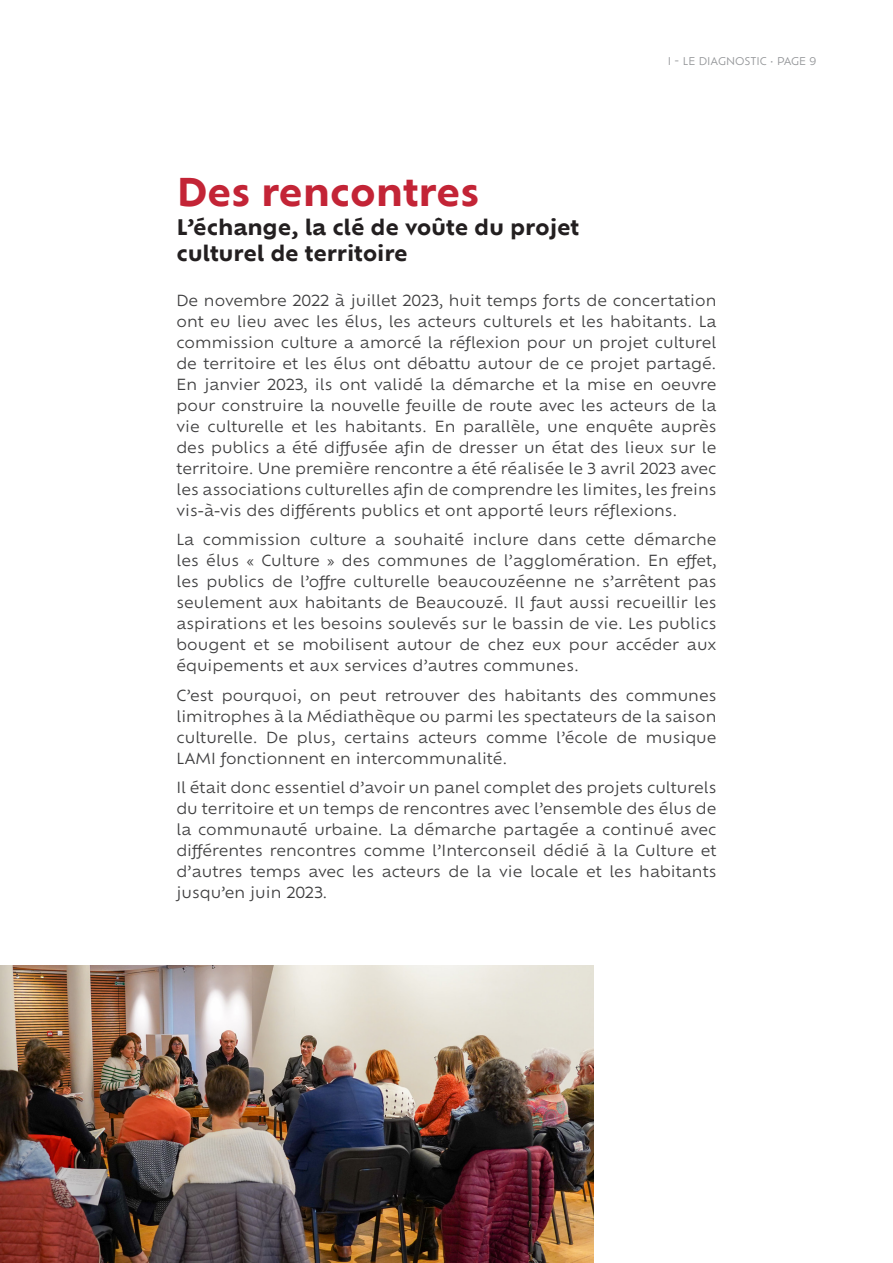
<style>
.page{position:relative;width:893px;height:1263px;background:#fff}
.page>*{position:absolute;margin:0;border:0;box-sizing:border-box;transform-origin:0 0}
.t1{font:700 37.5px "Ofelia Text";letter-spacing:-.015em;color:#c32436}
.t2{font:700 21px/25.2px "Ofelia Text";letter-spacing:-.01em;color:#231f20}
.t3{font:15px/21px "Ofelia Text";color:#3e3e3f;text-align:justify}
.t4{font:10.5px "Ofelia Text";color:#939598}
</style>
<div class="page">
<img style="left:0;top:965px;width:593px;height:298px">
<p class="t4" style="left:668px;top:53px;width:150px">I - LE DIAGNOSTIC • PAGE 9</p>
<p class="t1" style="left:176px;top:163px;width:304px">Des rencontres</p>
<p class="t2" style="left:176px;top:213px;width:404px">L’échange, la clé de voûte du projet culturel de territoire</p>
<p class="t3" style="left:176px;top:289px;width:542px">De novembre 2022 à juillet 2023, huit temps forts de concertation ont eu lieu avec les élus, les acteurs culturels et les habitants. La commission culture a amorcé la réflexion pour un projet culturel de territoire et les élus ont débattu autour de ce projet partagé.<br>En janvier 2023, ils ont validé la démarche et la mise en oeuvre pour construire la nouvelle feuille de route avec les acteurs de la vie culturelle et les habitants. En parallèle, une enquête auprès des publics a été diffusée afin de dresser un état des lieux sur le territoire. Une première rencontre a été réalisée le 3 avril 2023 avec les associations culturelles afin de comprendre les limites, les freins vis-à-vis des différents publics et ont apporté leurs réflexions.</p>
<p class="t3" style="left:176px;top:528px;width:542px">La commission culture a souhaité inclure dans cette démarche les élus « Culture » des communes de l’agglomération. En effet, les publics de l’offre culturelle beaucouzéenne ne s’arrêtent pas seulement aux habitants de Beaucouzé. Il faut aussi recueillir les aspirations et les besoins soulevés sur le bassin de vie. Les publics bougent et se mobilisent autour de chez eux pour accéder aux équipements et aux services d’autres communes.</p>
<p class="t3" style="left:176px;top:684px;width:542px">C’est pourquoi, on peut retrouver des habitants des communes limitrophes à la Médiathèque ou parmi les spectateurs de la saison culturelle. De plus, certains acteurs comme l’école de musique LAMI fonctionnent en intercommunalité.</p>
<p class="t3" style="left:176px;top:776px;width:542px">Il était donc essentiel d’avoir un panel complet des projets culturels du territoire et un temps de rencontres avec l’ensemble des élus de la communauté urbaine. La démarche partagée a continué avec différentes rencontres comme l’Interconseil dédié à la Culture et d’autres temps avec les acteurs de la vie locale et les habitants jusqu’en juin 2023.</p>
</div>
